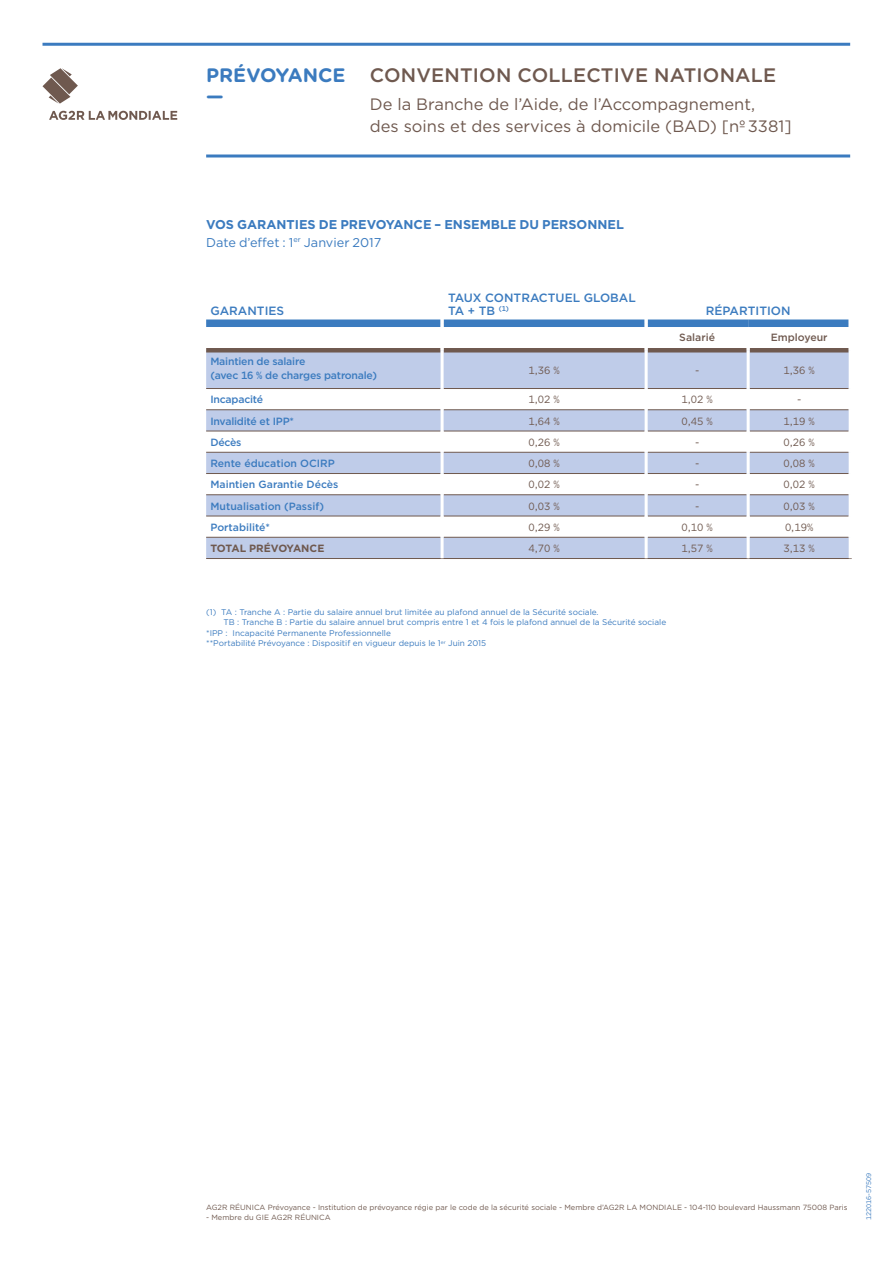
<style>
.page{position:relative;width:893px;height:1263px;background:#fff}
.page>*{position:absolute;margin:0;border:0;box-sizing:border-box;transform-origin:0 0}
.t1{font:500 19.5px "Gotham";letter-spacing:.01em;color:#6f594f}
.t2{font:700 19.5px/21px "Gotham Rounded";color:#3b7bbf}
.t3{font:16.5px/21.8px "Gotham";color:#6f594f}
.t4{font:700 12.75px/17.2px "Gotham";color:#3b7bbf}
.t5{font:500 12px/12.8px "Gotham";color:#3b7bbf}
.t6{font:500 10.5px/13.5px "Gotham";letter-spacing:-.015em;color:#3b7bbf}
.t7{font:10.5px "Gotham";color:#6f594f}
.t8{font:500 10.5px "Gotham";color:#6f594f}
.t9{font:700 10.5px "Gotham";color:#6f594f}
.t10{font:8.25px "Gotham";color:#3b7bbf}
.t11{font:7.5px "Gotham";color:#6f594f}
.t12{font:6.75px "Gotham";color:#3b7bbf}
.s1{font-weight:400}
</style>
<div class="page">
<svg style="left:43px;top:68px;width:134px;height:52px"></svg>
<hr style="left:206px;top:155px;width:644px;height:3px;background:#3b7bbf">
<hr style="left:43px;top:43px;width:807px;height:3px;background:#3b7bbf">
<svg style="left:206px;top:353px;width:643px;height:205px;fill:#bfcce9"></svg>
<div style="left:206px;top:320px;width:235px;height:7px;background:#3b7bbf"></div>
<div style="left:444px;top:320px;width:201px;height:7px;background:#3b7bbf"></div>
<div style="left:648px;top:320px;width:100px;height:7px;background:#3b7bbf"></div>
<div style="left:748px;top:320px;width:101px;height:7px;background:#3b7bbf"></div>
<hr style="left:206px;top:388px;width:235px;height:1px;background:#6f594f">
<hr style="left:444px;top:388px;width:201px;height:1px;background:#6f594f">
<hr style="left:648px;top:388px;width:99px;height:1px;background:#6f594f">
<hr style="left:750px;top:388px;width:99px;height:1px;background:#6f594f">
<hr style="left:206px;top:410px;width:235px;height:1px;background:#6f594f">
<hr style="left:444px;top:410px;width:201px;height:1px;background:#6f594f">
<hr style="left:648px;top:410px;width:99px;height:1px;background:#6f594f">
<hr style="left:750px;top:410px;width:99px;height:1px;background:#6f594f">
<hr style="left:206px;top:431px;width:235px;height:1px;background:#6f594f">
<hr style="left:444px;top:431px;width:201px;height:1px;background:#6f594f">
<hr style="left:648px;top:431px;width:99px;height:1px;background:#6f594f">
<hr style="left:750px;top:431px;width:99px;height:1px;background:#6f594f">
<hr style="left:206px;top:452px;width:235px;height:1px;background:#6f594f">
<hr style="left:444px;top:452px;width:201px;height:1px;background:#6f594f">
<hr style="left:648px;top:452px;width:99px;height:1px;background:#6f594f">
<hr style="left:750px;top:452px;width:99px;height:1px;background:#6f594f">
<hr style="left:206px;top:473px;width:235px;height:1px;background:#6f594f">
<hr style="left:444px;top:473px;width:201px;height:1px;background:#6f594f">
<hr style="left:648px;top:473px;width:99px;height:1px;background:#6f594f">
<hr style="left:750px;top:473px;width:99px;height:1px;background:#6f594f">
<hr style="left:206px;top:495px;width:235px;height:1px;background:#6f594f">
<hr style="left:444px;top:495px;width:201px;height:1px;background:#6f594f">
<hr style="left:648px;top:495px;width:99px;height:1px;background:#6f594f">
<hr style="left:750px;top:495px;width:99px;height:1px;background:#6f594f">
<hr style="left:206px;top:516px;width:235px;height:1px;background:#6f594f">
<hr style="left:444px;top:516px;width:201px;height:1px;background:#6f594f">
<hr style="left:648px;top:516px;width:99px;height:1px;background:#6f594f">
<hr style="left:750px;top:516px;width:99px;height:1px;background:#6f594f">
<hr style="left:206px;top:537px;width:235px;height:1px;background:#6f594f">
<hr style="left:444px;top:537px;width:201px;height:1px;background:#6f594f">
<hr style="left:648px;top:537px;width:99px;height:1px;background:#6f594f">
<hr style="left:750px;top:537px;width:99px;height:1px;background:#6f594f">
<hr style="left:206px;top:558px;width:542px;height:1px;background:#6f594f">
<hr style="left:748px;top:558px;width:104px;height:1px;background:#6f594f">
<div style="left:206px;top:348px;width:235px;height:5px;background:#6f594f"></div>
<div style="left:444px;top:348px;width:201px;height:5px;background:#6f594f"></div>
<div style="left:648px;top:348px;width:99px;height:5px;background:#6f594f"></div>
<div style="left:750px;top:348px;width:99px;height:5px;background:#6f594f"></div>
<hr style="left:441px;top:350px;width:3px;height:39px;background:#fff">
<hr style="left:645px;top:350px;width:3px;height:39px;background:#fff">
<hr style="left:441px;top:389px;width:3px;height:21px;background:#fff">
<hr style="left:441px;top:410px;width:3px;height:21px;background:#fff">
<hr style="left:441px;top:431px;width:3px;height:21px;background:#fff">
<hr style="left:747px;top:431px;width:3px;height:21px;background:#fff">
<hr style="left:441px;top:452px;width:3px;height:22px;background:#fff">
<hr style="left:747px;top:452px;width:3px;height:22px;background:#fff">
<hr style="left:441px;top:474px;width:3px;height:21px;background:#fff">
<hr style="left:747px;top:474px;width:3px;height:21px;background:#fff">
<hr style="left:441px;top:495px;width:3px;height:21px;background:#fff">
<hr style="left:747px;top:495px;width:3px;height:21px;background:#fff">
<hr style="left:441px;top:516px;width:3px;height:21px;background:#fff">
<hr style="left:441px;top:537px;width:3px;height:21px;background:#fff">
<hr style="left:747px;top:350px;width:3px;height:39px;background:#fff">
<hr style="left:645px;top:389px;width:3px;height:21px;background:#fff">
<hr style="left:747px;top:389px;width:3px;height:21px;background:#fff">
<hr style="left:645px;top:410px;width:3px;height:21px;background:#fff">
<hr style="left:747px;top:410px;width:3px;height:21px;background:#fff">
<hr style="left:645px;top:431px;width:3px;height:21px;background:#fff">
<hr style="left:645px;top:452px;width:3px;height:22px;background:#fff">
<hr style="left:645px;top:474px;width:3px;height:21px;background:#fff">
<hr style="left:645px;top:495px;width:3px;height:21px;background:#fff">
<hr style="left:645px;top:516px;width:3px;height:21px;background:#fff">
<hr style="left:747px;top:516px;width:3px;height:21px;background:#fff">
<hr style="left:645px;top:537px;width:3px;height:21px;background:#fff">
<hr style="left:747px;top:537px;width:3px;height:21px;background:#fff">
<h1 class="t2" style="left:206px;top:67px;width:141px">PRÉVOYANCE —</h1>
<h1 class="t1" style="left:370px;top:68px;width:408px">CONVENTION COLLECTIVE NATIONALE</h1>
<h2 class="t3" style="left:370px;top:94px;width:423px">De la Branche de l’Aide, de l’Accompagnement,<br>des soins et des services à domicile (BAD) [nº-3381]</h2>
<h3 class="t4" style="left:206px;top:218px;width:419px">VOS GARANTIES DE PREVOYANCE – ENSEMBLE DU PERSONNEL<br><span class="s1">Date d’effet : 1</span><sup>er</sup> <span class="s1">Janvier 2017</span></h3>
<h3 class="t5" style="left:210px;top:305px;width:75px">GARANTIES</h3>
<h3 class="t5" style="left:448px;top:292px;width:189px">TAUX CONTRACTUEL GLOBAL<br>TA + TB <sup>(1)</sup></h3>
<h3 class="t5" style="left:706px;top:305px;width:86px">RÉPARTITION</h3>
<p class="t8" style="left:679px;top:333px;width:37px">Salarié</p>
<p class="t8" style="left:771px;top:333px;width:58px">Employeur</p>
<p class="t6" style="left:210px;top:355px;width:168px">Maintien de salaire<br>(avec 16 % de charges patronale)</p>
<p class="t7" style="left:528px;top:366px;width:33px">1,36 %</p>
<p class="t7" style="left:695px;top:366px;width:6px">-</p>
<p class="t7" style="left:783px;top:366px;width:33px">1,36 %</p>
<p class="t6" style="left:210px;top:394px;width:54px">Incapacité</p>
<p class="t7" style="left:528px;top:396px;width:33px">1,02 %</p>
<p class="t7" style="left:681px;top:396px;width:33px">1,02 %</p>
<p class="t7" style="left:797px;top:396px;width:6px">-</p>
<p class="t6" style="left:210px;top:415px;width:85px">Invalidité et IPP*</p>
<p class="t7" style="left:528px;top:417px;width:33px">1,64 %</p>
<p class="t7" style="left:681px;top:417px;width:33px">0,45 %</p>
<p class="t7" style="left:783px;top:417px;width:33px">1,19 %</p>
<p class="t6" style="left:210px;top:436px;width:33px">Décès</p>
<p class="t7" style="left:528px;top:438px;width:33px">0,26 %</p>
<p class="t7" style="left:695px;top:438px;width:6px">-</p>
<p class="t7" style="left:783px;top:438px;width:33px">0,26 %</p>
<p class="t6" style="left:210px;top:457px;width:126px">Rente éducation OCIRP</p>
<p class="t7" style="left:528px;top:459px;width:33px">0,08 %</p>
<p class="t7" style="left:695px;top:459px;width:6px">-</p>
<p class="t7" style="left:783px;top:459px;width:33px">0,08 %</p>
<p class="t6" style="left:210px;top:479px;width:130px">Maintien Garantie Décès</p>
<p class="t7" style="left:528px;top:481px;width:33px">0,02 %</p>
<p class="t7" style="left:695px;top:481px;width:6px">-</p>
<p class="t7" style="left:783px;top:481px;width:33px">0,02 %</p>
<p class="t6" style="left:210px;top:500px;width:115px">Mutualisation (Passif)</p>
<p class="t7" style="left:528px;top:502px;width:33px">0,03 %</p>
<p class="t7" style="left:695px;top:502px;width:6px">-</p>
<p class="t7" style="left:783px;top:502px;width:33px">0,03 %</p>
<p class="t6" style="left:210px;top:521px;width:61px">Portabilité*</p>
<p class="t7" style="left:528px;top:523px;width:33px">0,29 %</p>
<p class="t7" style="left:681px;top:523px;width:33px">0,10 %</p>
<p class="t7" style="left:785px;top:523px;width:30px">0,19%</p>
<p class="t9" style="left:210px;top:545px;width:115px">TOTAL PRÉVOYANCE</p>
<p class="t7" style="left:528px;top:544px;width:33px">4,70 %</p>
<p class="t7" style="left:681px;top:544px;width:33px">1,57 %</p>
<p class="t7" style="left:783px;top:544px;width:33px">3,13 %</p>
<p class="t10" style="left:206px;top:609px;width:394px">(1) TA : Tranche A : Partie du salaire annuel brut limitée au plafond annuel de la Sécurité sociale.</p>
<p class="t10" style="left:223px;top:619px;width:444px">TB : Tranche B : Partie du salaire annuel brut compris entre 1 et 4 fois le plafond annuel de la Sécurité sociale</p>
<p class="t10" style="left:206px;top:630px;width:186px">*IPP : Incapacité Permanente Professionnelle</p>
<p class="t10" style="left:206px;top:640px;width:282px">**Portabilité Prévoyance : Dispositif en vigueur depuis le 1<sup>er</sup> Juin 2015</p>
<p class="t11" style="left:206px;top:1205px;width:643px">AG2R RÉUNICA Prévoyance - Institution de prévoyance régie par le code de la sécurité sociale - Membre d’AG2R LA MONDIALE - 104-110 boulevard Haussmann 75008 Paris</p>
<p class="t11" style="left:206px;top:1215px;width:126px">- Membre du GIE AG2R RÉUNICA</p>
<p class="t12" style="left:866px;top:1220px;width:49px;rotate:-90deg">122016-57509</p>
</div>
